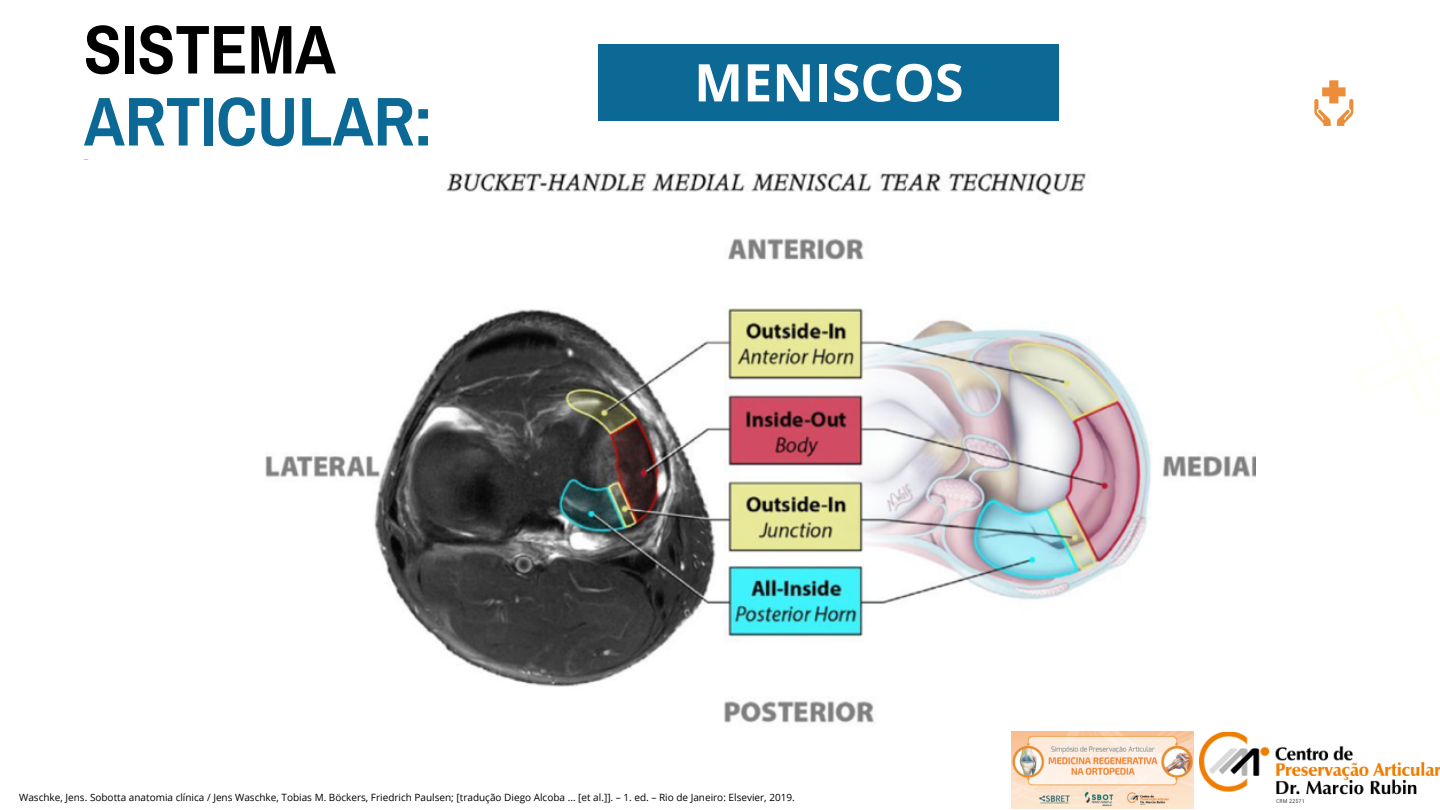
<style>
.page{position:relative;width:1440px;height:810px;background:#fff}
.page>*{position:absolute;margin:0;border:0;box-sizing:border-box;transform-origin:0 0}
.t1{font:700 69.1px "Archivo Narrow";color:#0c6894}
.t2{font:700 69.1px "Archivo Narrow";color:#000}
.t3{font:700 52px "Open Sans";color:#fff}
.t4{font:10px "Open Sans";color:#000}
</style>
<div class="page">
<svg style="left:1314px;top:80px;width:39px;height:46px"></svg>
<img style="left:1199px;top:732px;width:241px;height:70px">
<div style="left:598px;top:44px;width:461px;height:76px;background:#0c6894"></div>
<img style="left:265px;top:172px;width:990px;height:560px">
<img style="left:1012px;top:732px;width:182px;height:76px">
<p class="t2" style="left:84px;top:13px;width:254px">SISTEMA</p>
<p class="t1" style="left:84px;top:85px;width:351px">ARTICULAR:</p>
<p class="t3" style="left:694px;top:46px;width:271px">MENISCOS</p>
<p class="t4" style="left:19px;top:790px;width:777px">Waschke, Jens. Sobotta anatomia clínica / Jens Waschke, Tobias M. Böckers, Friedrich Paulsen; [tradução Diego Alcoba ... [et al.]]. – 1. ed. – Rio de Janeiro: Elsevier, 2019.</p>
</div>
